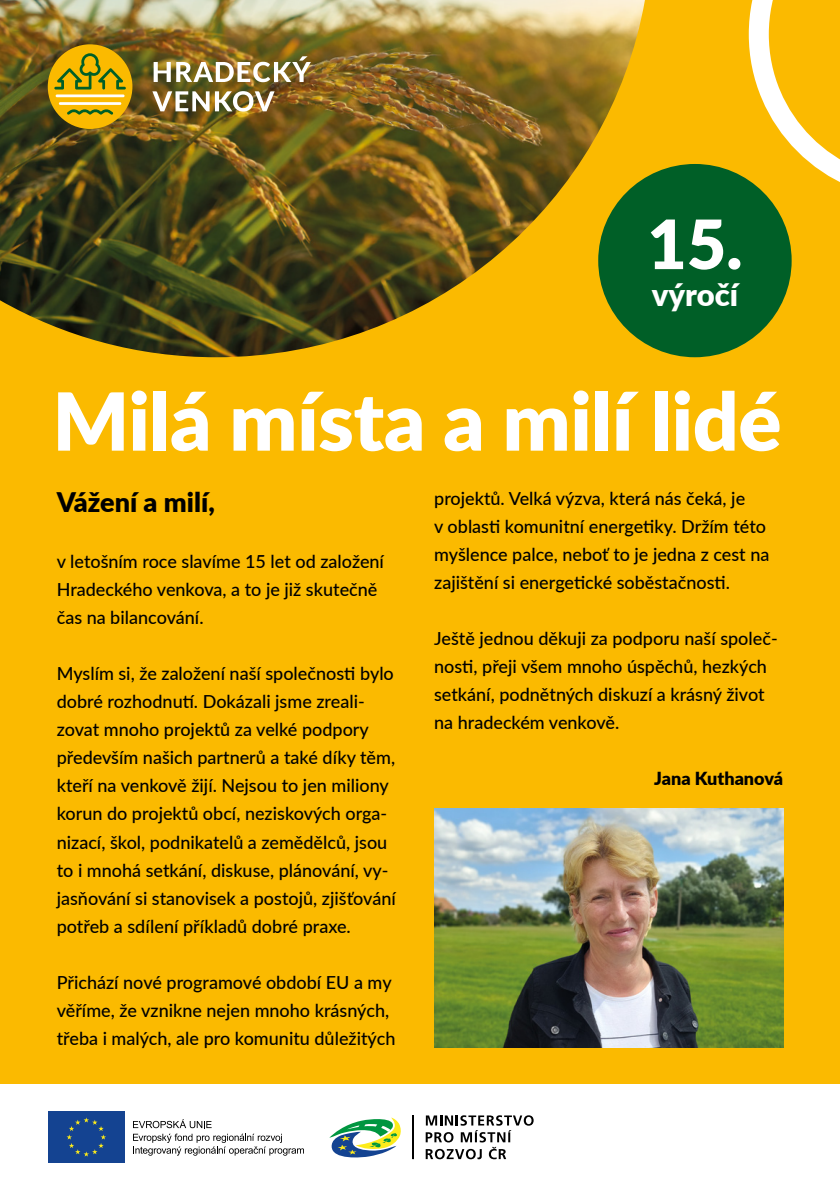
<style>
.page{position:relative;width:840px;height:1191px;background:#fff}
.page>*{position:absolute;margin:0;border:0;box-sizing:border-box;transform-origin:0 0}
.t1{font:900 80px "Lato";letter-spacing:-.005em;color:#fff}
.t2{font:900 68px "Lato";color:#fff}
.t3{font:900 31px "Lato";color:#fff}
.t4{font:900 27px "Lato";color:#000}
.t5{font:500 18px/28px "Lato";color:#000}
.t6{font:900 18px "Lato";color:#000}
</style>
<div class="page">
<div style="left:0;top:0;width:839px;height:1191px;background:#fbba00"></div>
<img style="left:0;top:0;width:644px;height:357px">
<img style="left:153px;top:56px;width:158px;height:26px">
<svg style="left:152px;top:91px;width:57px;height:20px"></svg>
<svg style="left:215px;top:91px;width:59px;height:21px"></svg>
<div style="left:48px;top:44px;width:84px;height:85px;background:#fbba00;border-radius:50%"></div>
<svg style="left:54px;top:53px;width:72px;height:36px"></svg>
<hr style="left:56px;top:94px;width:68px;height:3px;background:#fff">
<hr style="left:59px;top:102px;width:62px;height:3px;background:#fff">
<svg style="left:67px;top:109px;width:46px;height:6px"></svg>
<div style="left:598px;top:164px;width:193px;height:193px;background:#005f27;border-radius:50%"></div>
<div style="left:0;top:1084px;width:839px;height:107px;background:#fff"></div>
<img style="left:434px;top:808px;width:348px;height:239px">
<svg style="left:748px;top:0;width:91px;height:200px"></svg>
<svg style="left:425px;top:1115px;width:108px;height:44px"></svg>
<svg style="left:329px;top:1117px;width:72px;height:41px"></svg>
<hr style="left:412px;top:1115px;width:1px;height:44px;background:#000">
<svg style="left:133px;top:1119px;width:171px;height:36px"></svg>
<div style="left:46px;top:1109px;width:81px;height:55px;background:linear-gradient(to bottom,#144391,#144391)"></div>
<div style="left:48px;top:1111px;width:76px;height:51px;background:#144391"></div>
<svg style="left:67px;top:1117px;width:39px;height:39px"></svg>
<h2 class="t2" style="left:647px;top:193px;width:97px">15.</h2>
<h3 class="t3" style="left:651px;top:271px;width:88px">výročí</h3>
<h1 class="t1" style="left:52px;top:361px;width:730px">Milá místa a milí lidé</h1>
<h3 class="t4" style="left:57px;top:482px;width:159px">Vážení a milí,</h3>
<p class="t5" style="left:57px;top:547px;width:328px">v letošním roce slavíme 15 let od založení<br>Hradeckého venkova, a to je již skutečně čas na bilancování.</p>
<p class="t5" style="left:57px;top:659px;width:340px">Myslím si, že založení naší společnosti bylo dobré rozhodnutí. Dokázali jsme zreali&shy;zovat mnoho projektů za velké podpory především našich partnerů a také díky těm, kteří na venkově žijí. Nejsou to jen miliony korun do projektů obcí, neziskových orga&shy;nizací, škol, podnikatelů a zemědělců, jsou to i mnohá setkání, diskuse, plánování, vy&shy;jasňování si stanovisek a postojů, zjišťování potřeb a sdílení příkladů dobré praxe.</p>
<p class="t5" style="left:57px;top:967px;width:340px">Přichází nové programové období EU a my věříme, že vznikne nejen mnoho krásných, třeba i malých, ale pro komunitu důležitých</p>
<p class="t5" style="left:434px;top:484px;width:336px">projektů. Velká výzva, která nás čeká, je<br>v oblasti komunitní energetiky. Držím této myšlence palce, neboť to je jedna z cest na zajištění si energetické soběstačnosti.</p>
<p class="t5" style="left:434px;top:624px;width:345px">Ještě jednou děkuji za podporu naší společ&shy;nosti, přeji všem mnoho úspěchů, hezkých setkání, podnětných diskuzí a krásný život na hradeckém venkově.</p>
<p class="t6" style="left:654px;top:765px;width:130px">Jana Kuthanová</p>
</div>
